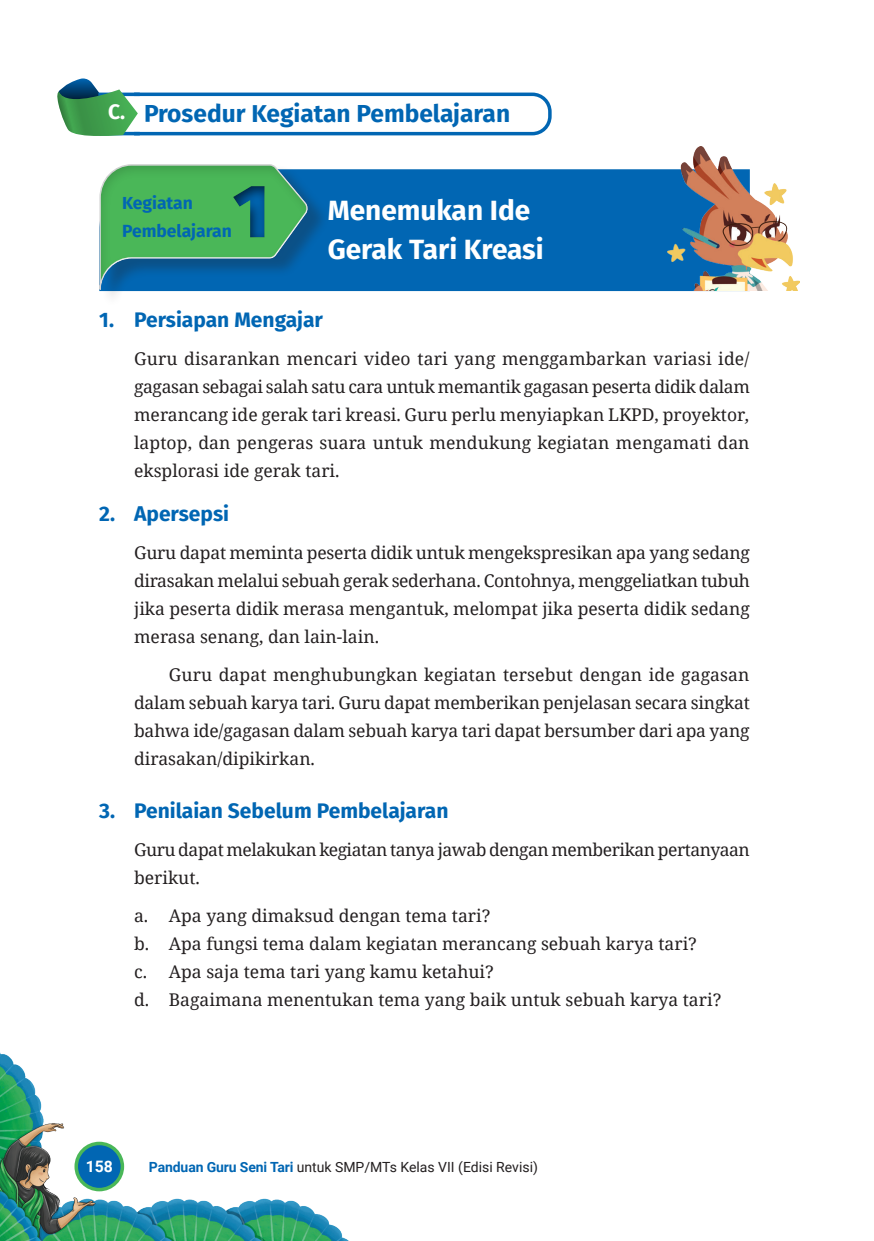
<style>
.page{position:relative;width:874px;height:1241px;background:#fff}
.page>*{position:absolute;margin:0;border:0;box-sizing:border-box;transform-origin:0 0}
.t1{font:900 75.25px "Fira Sans";color:#0166b3}
.t2{font:700 28px/38.5px "Fira Sans";color:#fff}
.t3{font:700 24.5px "Fira Sans";color:#0166b3}
.t4{font:700 21px "Fira Sans";color:#0166b3}
.t5{font:700 21px "Fira Sans";color:#fff}
.t6{font:17.5px/28px "Noto Serif";color:#231f20;text-align:justify}
.t7{font:17.5px/28px "Noto Serif";letter-spacing:-.025em;color:#231f20}
.t8{font:700 17.5px/28px "Fira Sans";color:#0166b3}
.t9{font:700 15.75px "Roboto";color:#fff}
.t10{font:14px "Roboto";color:#231f20}
.s1{font-style:italic}
.s2{font-weight:700;color:#0166b3}
</style>
<div class="page">
<img style="left:0;top:1052px;width:348px;height:188px">
<div style="left:76px;top:1143px;width:46px;height:46px;background:#0166b3;border-radius:50%"></div>
<div style="left:74px;top:1141px;width:50px;height:50px;border:4px solid #4ab758;border-radius:50%"></div>
<div style="left:335px;top:169px;width:414px;height:122px;background:#0166b3"></div>
<svg style="left:57px;top:78px;width:495px;height:58px"></svg>
<img style="left:667px;top:147px;width:131px;height:143px">
<div style="left:71px;top:135px;width:264px;height:157px;background:#231f20;opacity:.2"></div>
<div style="left:172px;top:143px;width:199px;height:121px;background:#231f20;opacity:.75"></div>
<h3 class="t3" style="left:99px;top:93px;width:412px">C. Prosedur Kegiatan Pembelajaran</h3>
<p class="t5" style="left:108px;top:93px;width:19px">C.</p>
<p class="t8" style="left:122px;top:188px;width:111px">Kegiatan<br>Pembelajaran</p>
<h1 class="t1" style="left:233px;top:144px;width:38px">1</h1>
<h2 class="t2" style="left:327px;top:189px;width:217px">Menemukan Ide<br>Gerak Tari Kreasi</h2>
<p class="t4" style="left:99px;top:302px;width:225px">1. Persiapan Mengajar</p>
<p class="t6" style="left:134px;top:344px;width:617px">Guru disarankan mencari video tari yang menggambarkan variasi ide/ gagasan sebagai salah satu cara untuk memantik gagasan peserta didik dalam merancang ide gerak tari kreasi. Guru perlu menyiapkan LKPD, proyektor<span class="s1">, </span>laptop, dan pengeras suara untuk mendukung kegiatan mengamati dan eksplorasi ide gerak tari.</p>
<p class="t4" style="left:99px;top:495px;width:131px">2. Apersepsi</p>
<p class="t6" style="left:134px;top:537px;width:617px">Guru dapat meminta peserta didik untuk mengekspresikan apa yang sedang dirasakan melalui sebuah gerak sederhana. Contohnya, menggeliatkan tubuh jika peserta didik merasa mengantuk, melompat jika peserta didik sedang merasa senang, dan lain-lain.</p>
<p class="t6" style="left:134px;top:659px;width:617px;text-indent:35px">Guru dapat menghubungkan kegiatan tersebut dengan ide gagasan dalam sebuah karya tari. Guru dapat memberikan penjelasan secara singkat bahwa ide/gagasan dalam sebuah karya tari dapat bersumber dari apa yang dirasakan/dipikirkan.</p>
<p class="t4" style="left:99px;top:793px;width:350px">3. Penilaian Sebelum Pembelajaran</p>
<p class="t7" style="left:134px;top:835px;width:617px">Guru dapat melakukan kegiatan tanya jawab dengan memberikan pertanyaan berikut.</p>
<p class="t6" style="left:134px;top:901px;width:588px;text-align:left">a. Apa yang dimaksud dengan tema tari?<br>b. Apa fungsi tema dalam kegiatan merancang sebuah karya tari?<br>c. Apa saja tema tari yang kamu ketahui?<br>d. Bagaimana menentukan tema yang baik untuk sebuah karya tari?</p>
<p class="t9" style="left:86px;top:1154px;width:29px">158</p>
<p class="t10" style="left:149px;top:1156px;width:390px"><span class="s2">Panduan Guru Seni Tari</span> untuk SMP/MTs Kelas VII (Edisi Revisi)</p>
</div>
